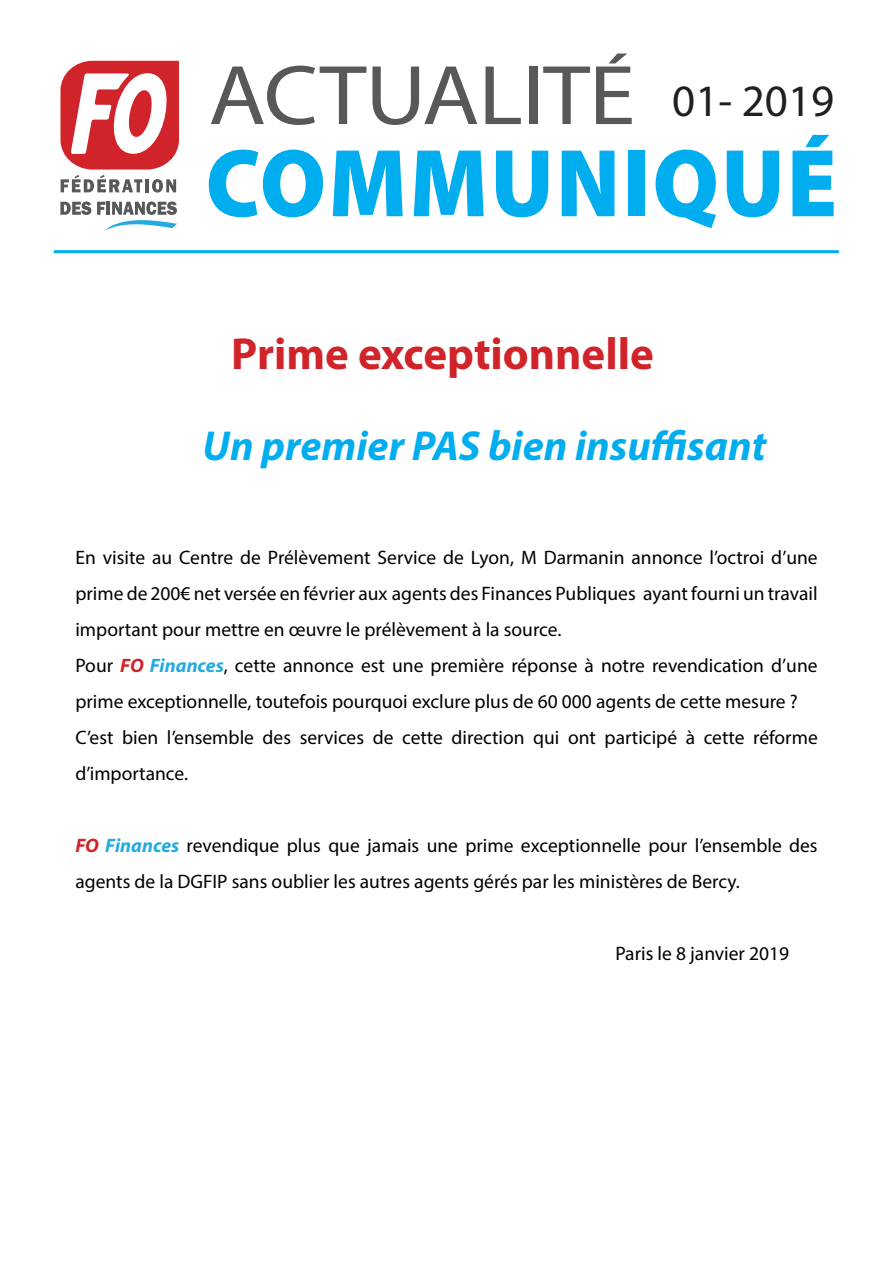
<style>
.page{position:relative;width:893px;height:1263px;background:#fff}
.page>*{position:absolute;margin:0;border:0;box-sizing:border-box;transform-origin:0 0}
.Sans_interligne{font:700 45px "Myriad Pro";color:#d1232a}
.t1{font:45px "Myriad Pro";color:#231f20}
.t2{font:italic 700 42px "Myriad Pro";color:#00aeef}
.Sans_interligne-2{font:19.5px/36px "Myriad Pro";color:#000}
.s1{font-weight:700;font-style:italic;color:#d1232a}
.s2{font-weight:700;font-style:italic;color:#24aae1}
</style>
<div class="page">
<svg style="left:211px;top:66px;width:155px;height:59px"></svg>
<svg style="left:372px;top:67px;width:105px;height:58px"></svg>
<svg style="left:485px;top:67px;width:36px;height:57px"></svg>
<div style="left:529px;top:67px;width:8px;height:57px;background:#57585a"></div>
<svg style="left:543px;top:67px;width:47px;height:57px"></svg>
<svg style="left:596px;top:54px;width:36px;height:70px"></svg>
<svg style="left:209px;top:150px;width:114px;height:67px"></svg>
<svg style="left:333px;top:151px;width:70px;height:65px"></svg>
<svg style="left:414px;top:151px;width:70px;height:65px"></svg>
<svg style="left:496px;top:151px;width:52px;height:66px"></svg>
<svg style="left:562px;top:151px;width:52px;height:65px"></svg>
<div style="left:628px;top:151px;width:17px;height:65px;background:#00aeef"></div>
<svg style="left:656px;top:150px;width:60px;height:78px"></svg>
<svg style="left:727px;top:151px;width:52px;height:66px"></svg>
<svg style="left:792px;top:135px;width:42px;height:81px"></svg>
<hr style="left:54px;top:250px;width:785px;height:3px;background:#00aeef">
<svg style="left:60px;top:61px;width:119px;height:132px"></svg>
<svg style="left:60px;top:201px;width:31px;height:14px"></svg>
<svg style="left:97px;top:201px;width:80px;height:30px"></svg>
<p class="t1" style="left:672px;top:73px;width:163px">01- 2019</p>
<p class="Sans_interligne" style="left:231px;top:324px;width:424px">Prime exceptionnelle</p>
<p class="t2" style="left:202px;top:418px;width:565px">Un premier PAS bien insuffisant</p>
<p class="Sans_interligne-2" style="left:75px;top:539px;width:744px;text-align:justify">En visite au Centre de Prélèvement Service de Lyon, M Darmanin annonce l’octroi d’une prime de 200€ net versée en février aux agents des Finances Publiques ayant fourni un travail important pour mettre en œuvre le prélèvement à la source.</p>
<p class="Sans_interligne-2" style="left:75px;top:647px;width:744px">Pour <span class="s1">FO</span> <span class="s2">Finances</span>, cette annonce est une première réponse à notre revendication d’une prime exceptionnelle, toutefois pourquoi exclure plus de 60 000 agents de cette mesure ?</p>
<p class="Sans_interligne-2" style="left:75px;top:719px;width:744px">C’est bien l’ensemble des services de cette direction qui ont participé à cette réforme d’importance.</p>
<p class="Sans_interligne-2" style="left:75px;top:827px;width:744px"><span class="s1">FO</span> <span class="s2">Finances</span> revendique plus que jamais une prime exceptionnelle pour l’ensemble des agents de la DGFIP sans oublier les autres agents gérés par les ministères de Bercy.</p>
<p class="Sans_interligne-2" style="left:615px;top:935px;width:175px">Paris le 8 janvier 2019</p>
</div>
